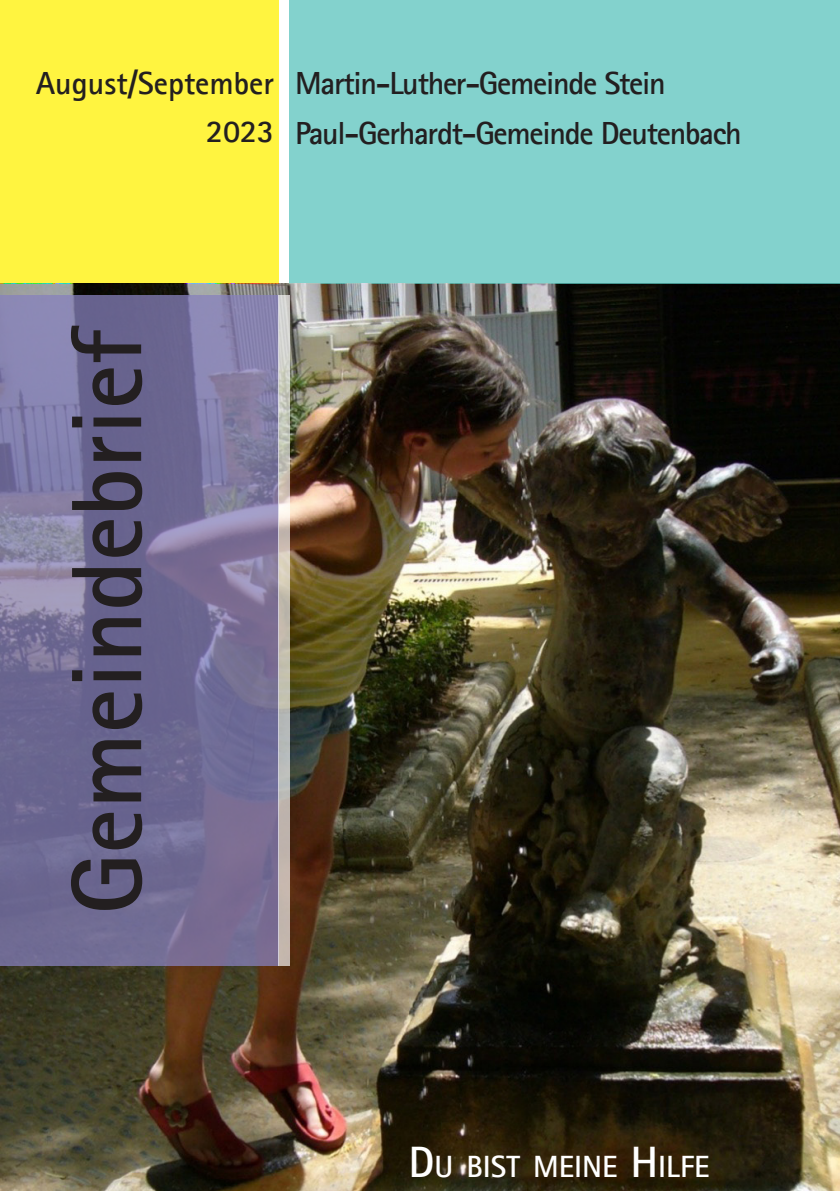
<style>
.page{position:relative;width:840px;height:1191px;background:#fff}
.page>*{position:absolute;margin:0;border:0;box-sizing:border-box;transform-origin:0 0}
.t1{font:700 100px "Agfa Rotis Sans Serif";color:#231f20}
.t2{font:700 32px/50px "Agfa Rotis Sans Serif";letter-spacing:-.04em;color:#231f20}
.t3{font:700 32px "Agfa Rotis Sans Serif";color:#231f20}
.t4{font:700 30.8px "Agfa Rotis Sans Serif";color:#fff}
.s1{font-size:44px}
</style>
<div class="page">
<img style="left:0;top:283px;width:839px;height:908px">
<div style="left:0;top:0;width:278px;height:283px;background:#fff440"></div>
<div style="left:289px;top:0;width:550px;height:283px;background:#83d2cd"></div>
<svg style="left:0;top:295px;width:278px;height:670px;background:#756f98"></svg>
<svg style="left:278px;top:295px;width:11px;height:670px;background:#c7c2bb"></svg>
<p class="t3" style="left:36px;top:63px;width:240px">August/September</p>
<p class="t2" style="left:206px;top:106px;width:70px">2023</p>
<p class="t2" style="left:295px;top:58px;width:448px">Martin-Luther-Gemeinde Stein<br>Paul-Gerhardt-Gemeinde Deutenbach</p>
<h1 class="t1" style="left:44px;top:914px;width:590px;rotate:-90deg">Gemeindebrief</h1>
<p class="t4" style="left:408px;top:1147px;width:302px"><span class="s1">D</span>U BIST MEINE <span class="s1">H</span>ILFE</p>
</div>
